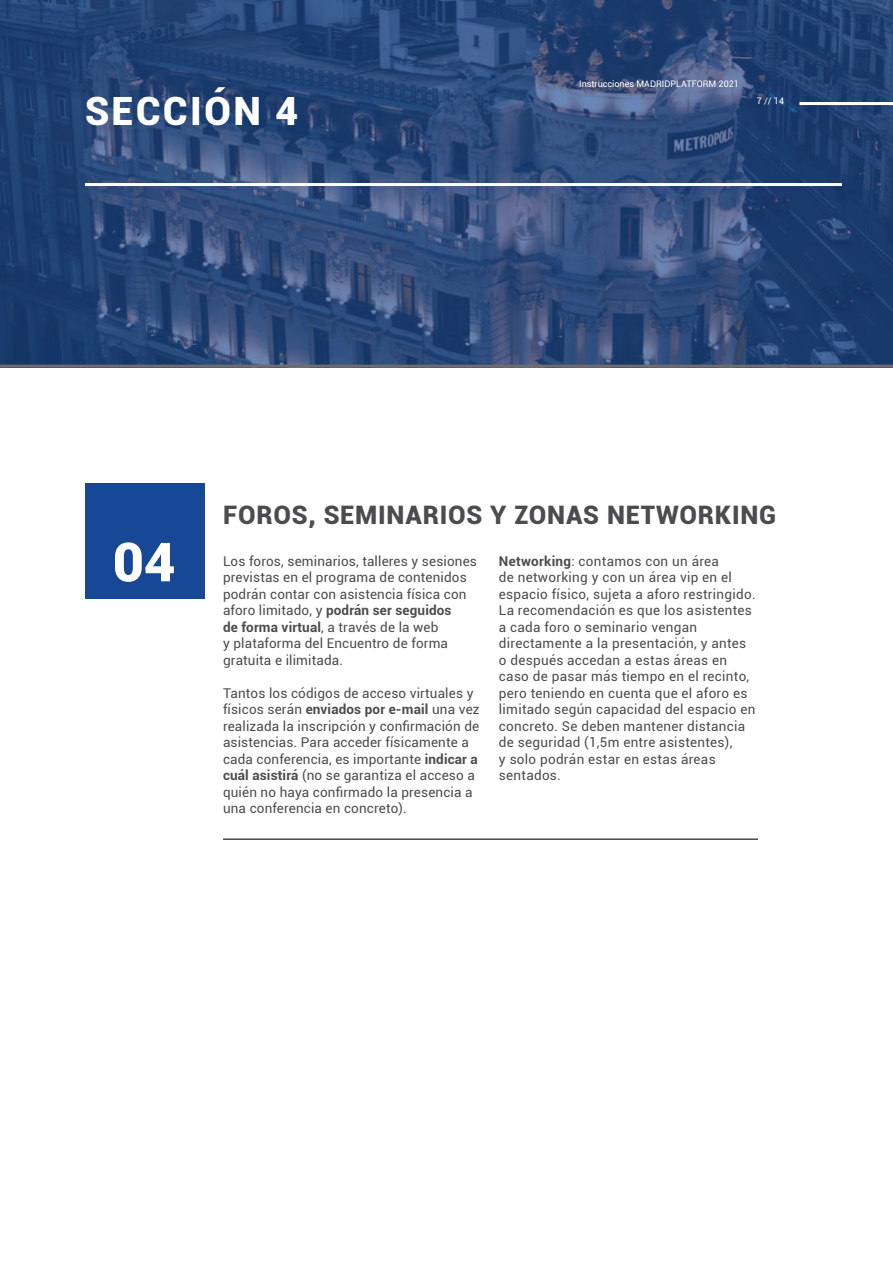
<style>
.page{position:relative;width:893px;height:1263px;background:#fff}
.page>*{position:absolute;margin:0;border:0;box-sizing:border-box;transform-origin:0 0}
.t1{font:900 54px "Roboto";color:#fff}
.Secciones{font:900 39px "Roboto";letter-spacing:.06em;color:#fff}
.t2{font:900 25.5px "Roboto";letter-spacing:.03em;color:#4b4c4d}
.Texto{font:13.5px/16.5px "Roboto";letter-spacing:.01em;color:#4b4c4d}
.Numeración{font:9px "Roboto";color:#fff}
.s1{font-weight:700}
</style>
<div class="page">
<svg style="left:0;top:0;width:893px;height:365px;background:#2b4879"></svg>
<hr style="left:799px;top:102px;width:94px;height:3px;background:#fff">
<hr style="left:0;top:365px;width:893px;height:3px;background:#6c6d70">
<div style="left:85px;top:483px;width:120px;height:115px;background:#174895"></div>
<hr style="left:223px;top:838px;width:535px;height:2px;background:#4b4c4d">
<hr style="left:85px;top:183px;width:757px;height:3px;background:#fff">
<p class="Secciones" style="left:85px;top:83px;width:214px">SECCIÓN 4</p>
<p class="Numeración" style="left:109px;top:94px;width:29px">7 // 32</p>
<p class="Numeración" style="left:579px;top:77px;width:161px">Instrucciones MADRIDPLATFORM 2021</p>
<p class="Numeración" style="left:757px;top:94px;width:29px">7 // 14</p>
<p class="t1" style="left:113px;top:524px;width:64px">04</p>
<p class="t2" style="left:223px;top:497px;width:554px">FOROS, SEMINARIOS Y ZONAS NETWORKING</p>
<p class="Texto" style="left:223px;top:552px;width:255px">Los foros, seminarios, talleres y sesiones previstas en el programa de contenidos podrán contar con asistencia física con aforo limitado, y <span class="s1">podrán ser seguidos<br>de forma virtual</span>, a través de la web<br>y plataforma del Encuentro de forma gratuita e ilimitada.</p>
<p class="Texto" style="left:223px;top:684px;width:258px">Tantos los códigos de acceso virtuales y físicos serán <span class="s1">enviados por e-mail</span> una vez realizada la inscripción y confirmación de asistencias. Para acceder físicamente a cada conferencia, es importante <span class="s1">indicar a cuál asistirá</span> (no se garantiza el acceso a quién no haya confirmado la presencia a una conferencia en concreto).</p>
<p class="Texto" style="left:499px;top:552px;width:258px"><span class="s1">Networking</span>: contamos con un área<br>de networking y con un área vip en el espacio físico, sujeta a aforo restringido.<br>La recomendación es que los asistentes a cada foro o seminario vengan directamente a la presentación, y antes o después accedan a estas áreas en caso de pasar más tiempo en el recinto, pero teniendo en cuenta que el aforo es limitado según capacidad del espacio en concreto. Se deben mantener distancia de seguridad (1,5m entre asistentes),<br>y solo podrán estar en estas áreas sentados.</p>
</div>
